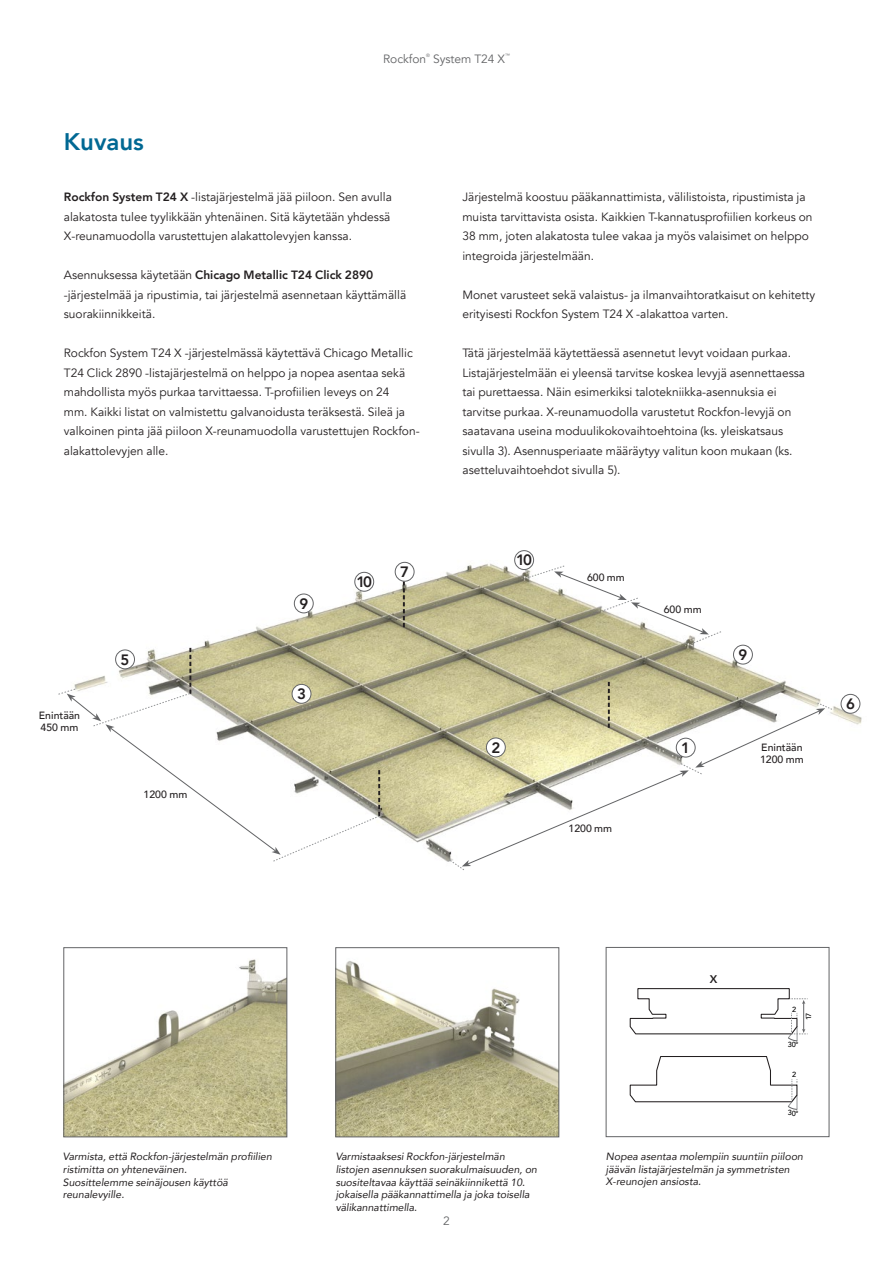
<style>
.page{position:relative;width:893px;height:1263px;background:#fff}
.page>*{position:absolute;margin:0;border:0;box-sizing:border-box;transform-origin:0 0}
.t1{font:800 24px "Avenir";color:#006893}
.t2{font:800 15px "Avenir";color:#231f20}
.t3{font:12px/19.5px "Avenir";color:#231f20}
.t4{font:12px "Avenir";color:#636466}
.t5{font:800 10.95px "Avenir";color:#231f20}
.t6{font:italic 10.5px/12.6px "Avenir";color:#231f20}
.t7{font:500 10.5px/12.6px "Avenir";color:#231f20}
.t8{font:500 7.35px "Avenir";color:#000}
.t9{font:4.8px "Avenir";color:#636466}
.s1{font-weight:800}
</style>
<div class="page">
<img style="left:189px;top:550px;width:673px;height:312px">
<svg style="left:630px;top:988px;width:178px;height:122px"></svg>
<div style="left:606px;top:947px;width:223px;height:190px;border:1px solid #636466"></div>
<img style="left:338px;top:961px;width:219px;height:174px">
<div style="left:336px;top:947px;width:223px;height:190px;border:1px solid #636466"></div>
<img style="left:66px;top:959px;width:219px;height:176px">
<div style="left:64px;top:947px;width:223px;height:190px;border:1px solid #636466"></div>
<svg style="left:403px;top:581px;width:2px;height:46px"></svg>
<div style="left:841px;top:694px;width:19px;height:19px;background:#fff;border-radius:50%"></div>
<div style="left:841px;top:694px;width:19px;height:19px;border:1px solid #636466;border-radius:50%"></div>
<div style="left:355px;top:572px;width:19px;height:19px;background:#fff;border-radius:50%"></div>
<div style="left:355px;top:572px;width:19px;height:19px;border:1px solid #636466;border-radius:50%"></div>
<div style="left:294px;top:594px;width:19px;height:19px;background:#fff;border-radius:50%"></div>
<div style="left:294px;top:594px;width:19px;height:19px;border:1px solid #636466;border-radius:50%"></div>
<div style="left:733px;top:645px;width:19px;height:19px;background:#fff;border-radius:50%"></div>
<div style="left:733px;top:645px;width:20px;height:19px;border:1px solid #636466;border-radius:50%"></div>
<div style="left:515px;top:551px;width:19px;height:18px;background:#fff;border-radius:50%"></div>
<div style="left:514px;top:550px;width:20px;height:20px;border:1px solid #636466;border-radius:50%"></div>
<div style="left:395px;top:562px;width:19px;height:19px;background:#fff;border-radius:50%"></div>
<div style="left:395px;top:562px;width:19px;height:19px;border:1px solid #636466;border-radius:50%"></div>
<svg style="left:58px;top:648px;width:322px;height:214px"></svg>
<svg style="left:450px;top:682px;width:382px;height:188px"></svg>
<svg style="left:529px;top:565px;width:193px;height:78px"></svg>
<h1 class="t1" style="left:64px;top:123px;width:81px">Kuvaus</h1>
<p class="t4" style="left:383px;top:52px;width:45px">Rockfon</p>
<p class="t9" style="left:426px;top:53px;width:5px">®</p>
<p class="t4" style="left:433px;top:52px;width:74px">System T24 X</p>
<p class="t9" style="left:505px;top:53px;width:6px">™</p>
<p class="t3" style="left:64px;top:188px;width:330px"><span class="s1">Rockfon System T24 X</span> -listajärjestelmä jää piiloon. Sen avulla alakatosta tulee tyylikkään yhtenäinen. Sitä käytetään yhdessä<br>X-reunamuodolla varustettujen alakattolevyjen kanssa.</p>
<p class="t3" style="left:64px;top:266px;width:344px">Asennuksessa käytetään <span class="s1">Chicago Metallic T24 Click 2890 </span>-järjestelmää ja ripustimia, tai järjestelmä asennetaan käyttämällä suorakiinnikkeitä.</p>
<p class="t3" style="left:64px;top:344px;width:357px">Rockfon System T24 X -järjestelmässä käytettävä Chicago Metallic T24 Click 2890 -listajärjestelmä on helppo ja nopea asentaa sekä mahdollista myös purkaa tarvittaessa. T-profiilien leveys on 24<br>mm. Kaikki listat on valmistettu galvanoidusta teräksestä. Sileä ja valkoinen pinta jää piiloon X-reunamuodolla varustettujen Rockfon&shy;alakattolevyjen alle.</p>
<p class="t7" style="left:39px;top:708px;width:43px">Enintään<br>450 mm</p>
<p class="t2" style="left:121px;top:648px;width:10px">5</p>
<p class="t7" style="left:144px;top:787px;width:45px">1200 mm</p>
<p class="t2" style="left:299px;top:592px;width:10px">9</p>
<p class="t2" style="left:297px;top:682px;width:10px">3</p>
<p class="t2" style="left:356px;top:570px;width:17px">10</p>
<p class="t2" style="left:400px;top:560px;width:10px">7</p>
<p class="t3" style="left:462px;top:188px;width:352px">Järjestelmä koostuu pääkannattimista, välilistoista, ripustimista ja muista tarvittavista osista. Kaikkien T-kannatusprofiilien korkeus on 38 mm, joten alakatosta tulee vakaa ja myös valaisimet on helppo integroida järjestelmään.</p>
<p class="t3" style="left:462px;top:285px;width:354px">Monet varusteet sekä valaistus- ja ilmanvaihtoratkaisut on kehitetty erityisesti Rockfon System T24 X -alakattoa varten.</p>
<p class="t3" style="left:462px;top:344px;width:344px">Tätä järjestelmää käytettäessä asennetut levyt voidaan purkaa.<br>Listajärjestelmään ei yleensä tarvitse koskea levyjä asennettaessa tai purettaessa. Näin esimerkiksi talotekniikka-asennuksia ei tarvitse purkaa. X-reunamuodolla varustetut Rockfon-levyjä on saatavana useina moduulikokovaihtoehtoina (ks. yleiskatsaus sivulla 3). Asennusperiaate määräytyy valitun koon mukaan (ks. asetteluvaihtoehdot sivulla 5).</p>
<p class="t2" style="left:516px;top:548px;width:17px">10</p>
<p class="t7" style="left:587px;top:570px;width:39px">600 mm</p>
<p class="t7" style="left:664px;top:602px;width:39px">600 mm</p>
<p class="t2" style="left:491px;top:736px;width:10px">2</p>
<p class="t2" style="left:681px;top:736px;width:10px">1</p>
<p class="t7" style="left:568px;top:821px;width:45px">1200 mm</p>
<p class="t2" style="left:738px;top:643px;width:10px">9</p>
<p class="t7" style="left:760px;top:740px;width:45px">Enintään<br>1200 mm</p>
<p class="t2" style="left:846px;top:692px;width:10px">6</p>
<p class="t5" style="left:710px;top:971px;width:9px">X</p>
<p class="t8" style="left:792px;top:1002px;width:6px">2</p>
<p class="t8" style="left:802px;top:1020px;width:9px;rotate:-90deg">17</p>
<p class="t8" style="left:788px;top:1038px;width:12px">30°</p>
<p class="t8" style="left:792px;top:1068px;width:6px">2</p>
<p class="t8" style="left:788px;top:1106px;width:12px">30°</p>
<p class="t6" style="left:63px;top:1150px;width:210px">Varmista, että Rockfon-järjestelmän profiilien ristimitta on yhteneväinen.<br>Suosittelemme seinäjousen käyttöä reunalevyille.</p>
<p class="t6" style="left:606px;top:1150px;width:199px">Nopea asentaa molempiin suuntiin piiloon jäävän listajärjestelmän ja symmetristen<br>X-reunojen ansiosta.</p>
<p class="t6" style="left:336px;top:1150px;width:203px">Varmistaaksesi Rockfon-järjestelmän listojen asennuksen suorakulmaisuuden, on suositeltavaa käyttää seinäkiinnikettä 10. jokaisella pääkannattimella ja joka toisella välikannattimella.</p>
<p class="t4" style="left:443px;top:1213px;width:8px">2</p>
</div>
